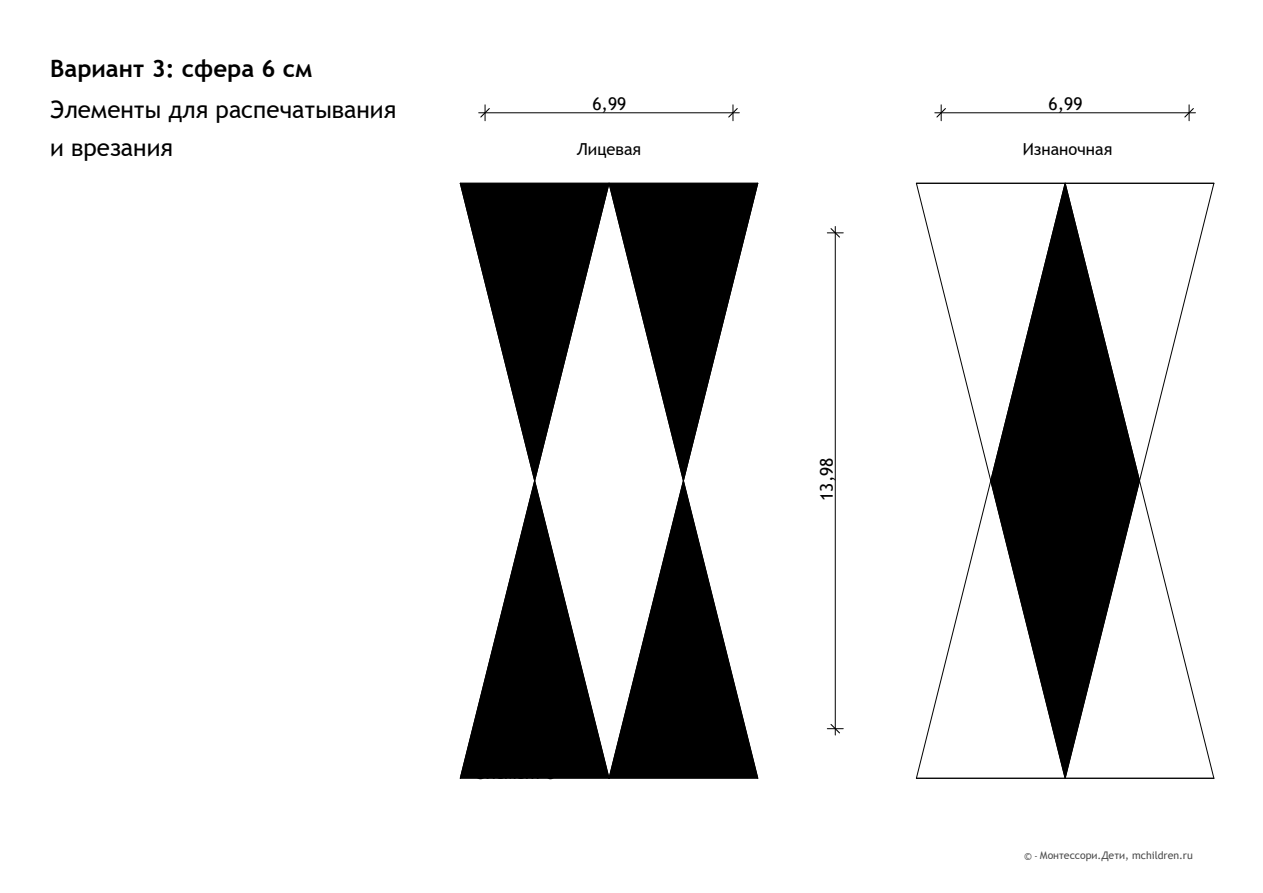
<style>
.page{position:relative;width:1263px;height:893px;background:#fff}
.page>*{position:absolute;margin:0;border:0;box-sizing:border-box;transform-origin:0 0}
.t1{font:24px/37.8px "Trebuchet MS";color:#000}
.t2{font:700 24px "Trebuchet MS";color:#000}
.t3{font:17.55px "Trebuchet MS";color:#000}
.t4{font:16.5px "Trebuchet MS";color:#000}
.t5{font:10.5px "Trebuchet MS";color:#4c4c4c}
.s1{font-size:8.7px}
</style>
<div class="page">
<svg style="left:916px;top:184px;width:298px;height:594px"></svg>
<svg style="left:459px;top:183px;width:149px;height:596px"></svg>
<svg style="left:608px;top:183px;width:150px;height:596px"></svg>
<hr style="left:916px;top:778px;width:298px;height:1px;background:#000">
<hr style="left:916px;top:183px;width:298px;height:1px;background:#000">
<hr style="left:485px;top:112px;width:248px;height:1px;background:#000">
<svg style="left:479px;top:105px;width:12px;height:16px"></svg>
<svg style="left:727px;top:105px;width:12px;height:16px"></svg>
<hr style="left:835px;top:233px;width:1px;height:496px;background:#000">
<svg style="left:827px;top:723px;width:16px;height:12px"></svg>
<svg style="left:827px;top:226px;width:16px;height:13px"></svg>
<hr style="left:941px;top:112px;width:248px;height:1px;background:#000">
<svg style="left:935px;top:105px;width:12px;height:16px"></svg>
<svg style="left:1183px;top:105px;width:12px;height:16px"></svg>
<p class="t2" style="left:50px;top:53px;width:264px">Вариант 3: сфера 6 см</p>
<p class="t1" style="left:50px;top:90px;width:347px">Элементы для распечатывания и врезания</p>
<p class="t3" style="left:592px;top:93px;width:35px">6,99</p>
<p class="t3" style="left:1048px;top:93px;width:35px">6,99</p>
<p class="t4" style="left:577px;top:139px;width:66px">Лицевая</p>
<p class="t4" style="left:1023px;top:139px;width:91px">Изнаночная</p>
<p class="t4" style="left:477px;top:762px;width:80px">Элемент 3</p>
<p class="t3" style="left:815px;top:501px;width:45px;rotate:-90deg">13,98</p>
<p class="t5" style="left:1024px;top:849px;width:170px">© <span class="s1">-</span> Монтессори.Дети, mchildren.ru</p>
</div>
